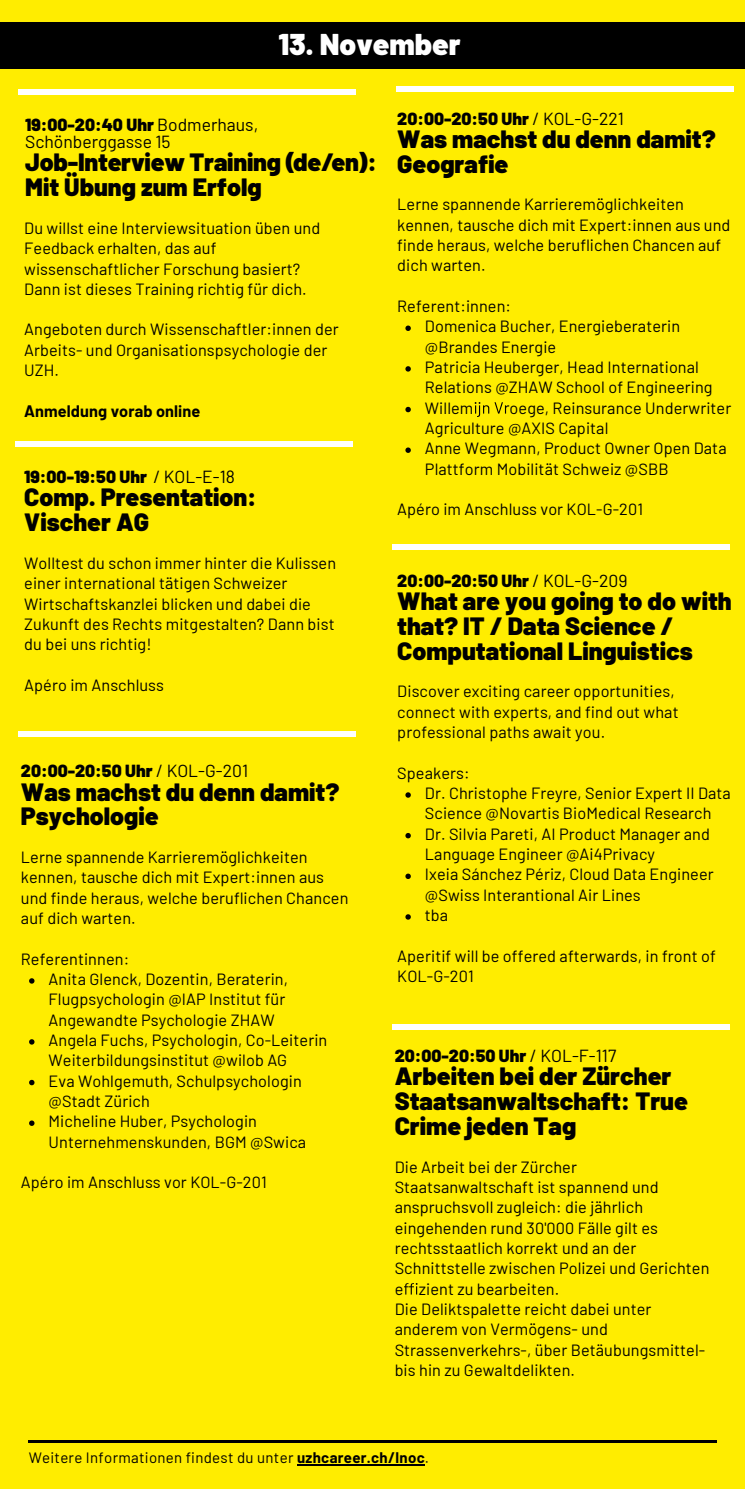
<style>
.page{position:relative;width:745px;height:1489px;background:#fff}
.page>*{position:absolute;margin:0;border:0;box-sizing:border-box;transform-origin:0 0}
.t1{font:900 30px "Barlow";color:#fff}
.t2{font:900 25px/24.8px "Barlow";color:#000}
.t3{font:900 17.5px "Barlow";color:#000}
.t4{font:17.5px/17.5px "Barlow";color:#000}
.t5{font:16.25px/20.2px "Barlow";letter-spacing:.005em;color:#000}
.t6{font:700 16.25px "Barlow";letter-spacing:.005em;color:#000}
.t7{font:15px "Barlow";letter-spacing:.02em;color:#000}
.s1{font-weight:900}
.s2{font-weight:400}
.s3{font-weight:700}
</style>
<div class="page">
<div style="left:0;top:0;width:744px;height:1488px;background:#ffed00"></div>
<div style="left:0;top:23px;width:744px;height:46px;background:#000"></div>
<div style="left:396px;top:87px;width:336px;height:5px;background:#fff"></div>
<svg style="left:405px;top:325px;width:5px;height:6px"></svg>
<svg style="left:405px;top:366px;width:5px;height:5px"></svg>
<svg style="left:405px;top:407px;width:5px;height:5px"></svg>
<svg style="left:474px;top:402px;width:35px;height:15px"></svg>
<svg style="left:405px;top:447px;width:5px;height:6px"></svg>
<div style="left:18px;top:732px;width:337px;height:5px;background:#fff"></div>
<svg style="left:29px;top:978px;width:5px;height:5px"></svg>
<svg style="left:29px;top:1039px;width:5px;height:5px"></svg>
<svg style="left:29px;top:1079px;width:5px;height:6px"></svg>
<svg style="left:29px;top:1120px;width:5px;height:5px"></svg>
<div style="left:392px;top:544px;width:336px;height:5px;background:#fff"></div>
<svg style="left:405px;top:792px;width:5px;height:5px"></svg>
<svg style="left:405px;top:833px;width:5px;height:5px"></svg>
<svg style="left:405px;top:873px;width:5px;height:6px"></svg>
<svg style="left:405px;top:914px;width:5px;height:5px"></svg>
<div style="left:392px;top:1024px;width:336px;height:5px;background:#fff"></div>
<svg style="left:404px;top:1283px;width:13px;height:11px"></svg>
<hr style="left:28px;top:1439px;width:687px;height:3px;background:#000">
<div style="left:15px;top:441px;width:337px;height:5px;background:#fff"></div>
<div style="left:18px;top:89px;width:337px;height:5px;background:#fff"></div>
<hr style="left:297px;top:1464px;width:127px;height:1px;background:#000">
<h1 class="t1" style="left:278px;top:22px;width:183px">13. November</h1>
<p class="t4" style="left:25px;top:114px;width:234px"><span class="s1">19:00-20:40 Uhr</span> Bodmerhaus,<br>Schönberggasse 15</p>
<h2 class="t2" style="left:25px;top:148px;width:353px">Job-Interview Training (de/en):<br>Mit Übung zum Erfolg</h2>
<p class="t5" style="left:24px;top:217px;width:297px">Du willst eine Interviewsituation üben und Feedback erhalten, das auf wissenschaftlicher Forschung basiert?<br>Dann ist dieses Training richtig für dich.</p>
<p class="t5" style="left:24px;top:318px;width:316px">Angeboten durch Wissenschaftler:innen der<br>Arbeits- und Organisationspsychologie der<br>UZH.</p>
<p class="t6" style="left:24px;top:399px;width:177px">Anmeldung vorab online</p>
<p class="t3" style="left:24px;top:463px;width:212px">19:00-19:50 Uhr <span class="s2">/ KOL-E-18</span></p>
<h2 class="t2" style="left:24px;top:483px;width:234px">Comp. Presentation:<br>Vischer AG</h2>
<p class="t5" style="left:24px;top:551px;width:313px">Wolltest du schon immer hinter die Kulissen einer international tätigen Schweizer Wirtschaftskanzlei blicken und dabei die Zukunft des Rechts mitgestalten? Dann bist du bei uns richtig!</p>
<p class="t5" style="left:24px;top:673px;width:141px">Apéro im Anschluss</p>
<p class="t3" style="left:21px;top:757px;width:229px">20:00-20:50 Uhr <span class="s2">/ KOL-G-201</span></p>
<h2 class="t2" style="left:21px;top:777px;width:320px">Was machst du denn damit?<br>Psychologie</h2>
<p class="t5" style="left:21px;top:845px;width:329px">Lerne spannende Karrieremöglichkeiten kennen, tausche dich mit Expert:innen aus und finde heraus, welche beruflichen Chancen auf dich warten.</p>
<p class="t5" style="left:49px;top:947px;width:280px;text-indent:-28px">Referentinnen:<br>Anita Glenck, Dozentin, Beraterin,<br>Flugpsychologin @IAP Institut für<br>Angewandte Psychologie ZHAW<br>Angela Fuchs, Psychologin, Co-Leiterin<br>Weiterbildungsinstitut @wilob AG<br>Eva Wohlgemuth, Schulpsychologin @Stadt Zürich<br>Micheline Huber, Psychologin<br>Unternehmenskunden, BGM @Swica</p>
<p class="t5" style="left:21px;top:1170px;width:247px">Apéro im Anschluss vor KOL-G-201</p>
<p class="t3" style="left:397px;top:105px;width:228px">20:00-20:50 Uhr <span class="s2">/ KOL-G-221</span></p>
<h2 class="t2" style="left:397px;top:125px;width:320px">Was machst du denn damit?<br>Geografie</h2>
<p class="t5" style="left:397px;top:193px;width:334px">Lerne spannende Karrieremöglichkeiten kennen, tausche dich mit Expert:innen aus und finde heraus, welche beruflichen Chancen auf dich warten.</p>
<p class="t5" style="left:424px;top:295px;width:289px;text-indent:-28px">Referent:innen:<br>Domenica Bucher, Energieberaterin @Brandes Energie<br>Patricia Heuberger, Head International<br>Relations @ZHAW School of Engineering<br>Willem</p>
<p class="t5" style="left:424px;top:396px;width:308px;text-indent:85px">oege, Reinsurance Underwriter<br>Agriculture @AXIS Capital<br>Anne Wegmann, Product Owner Open Data<br>Plattform Mobilität Schweiz @SBB</p>
<p class="t5" style="left:397px;top:498px;width:247px">Apéro im Anschluss vor KOL-G-201</p>
<p class="t3" style="left:397px;top:567px;width:232px">20:00-20:50 Uhr <span class="s2">/ KOL-G-209</span></p>
<h2 class="t2" style="left:397px;top:587px;width:335px">What are you going to do with that? IT / Data Science /<br>Computational Linguistics</h2>
<p class="t5" style="left:397px;top:680px;width:283px">Discover exciting career opportunities, connect with experts, and find out what professional paths await you.</p>
<p class="t5" style="left:424px;top:761px;width:307px;text-indent:-28px">Speakers:<br>Dr. Christophe Freyre, Senior Expert II Data<br>Science @Novartis BioMedical Research<br>Dr. Silvia Pareti, AI Product Manager and<br>Language Engineer @Ai4Privacy<br>Ixeia Sánchez Périz, Cloud Data Engineer @Swiss Interantional Air Lines<br>tba</p>
<p class="t5" style="left:397px;top:944px;width:320px">Aperitif will be offered afterwards, in front of<br>KOL-G-201</p>
<p class="t3" style="left:394px;top:1042px;width:223px">20:00-20:50 Uhr <span class="s2">/ KOL-F-117</span></p>
<h2 class="t2" style="left:394px;top:1062px;width:294px">Arbeiten bei der Zürcher<br>Staatsanwaltschaft: True<br>Crime jeden Tag</h2>
<p class="t5" style="left:394px;top:1155px;width:316px">Die Arbeit bei der Zürcher Staatsanwaltschaft ist spannend und anspruchsvoll zugleich: die jährlich eingehenden rund 30'000 Fälle gilt es rechtsstaatlich korrekt und an der Schnittstelle zwischen Polizei und Gerichten e zient zu bearbeiten.<br>Die Deliktspalette reicht dabei unter anderem von Vermögens- und Strassenverkehrs-, über Betäubungsmittel&shy;bis hin zu Gewaltdelikten.</p>
<p class="t7" style="left:29px;top:1446px;width:401px">Weitere Informationen findest du unter <span class="s3">uzhcareer.ch/lnoc</span>.</p>
</div>
